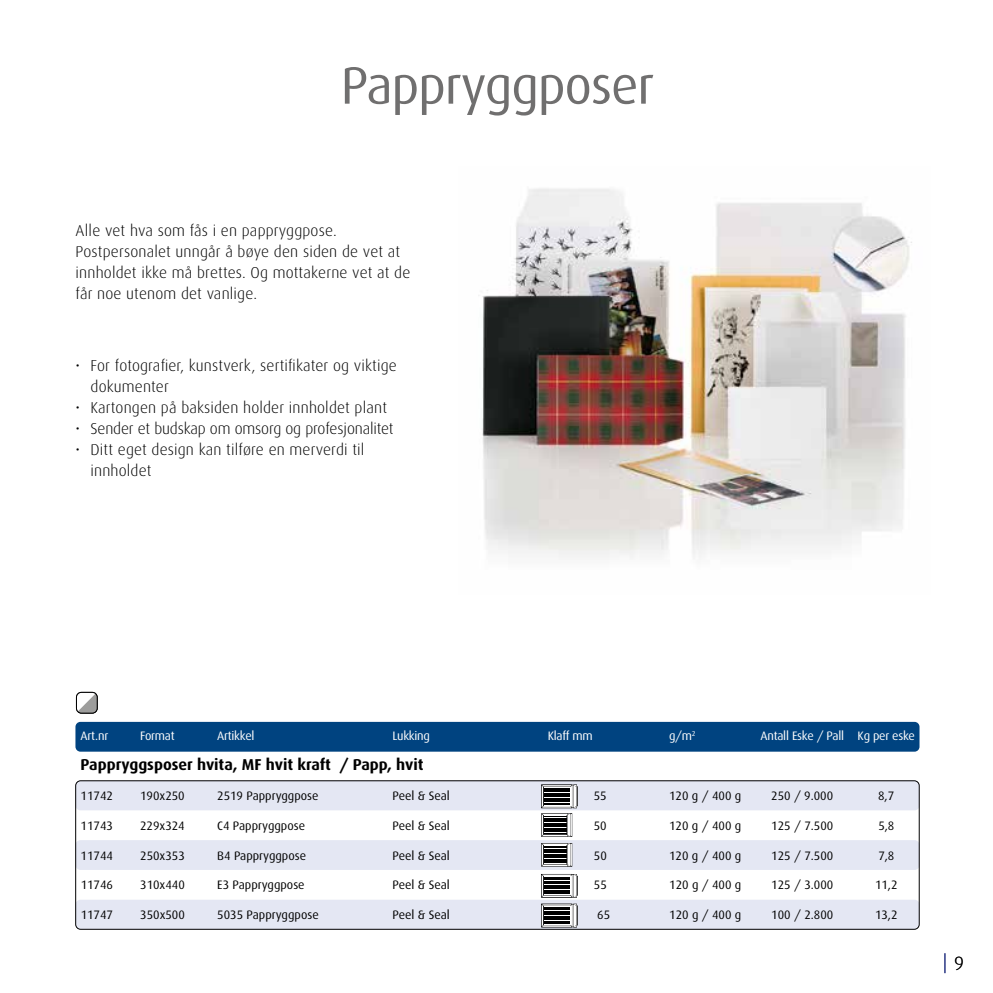
<style>
.page{position:relative;width:993px;height:993px;background:#fff}
.page>*{position:absolute;margin:0;border:0;box-sizing:border-box;transform-origin:0 0}
.t1{font:52.5px "Dax";letter-spacing:-.02em;color:#706f6f}
.t2{font:300 19.25px "Dax";color:#000}
.t3{font:300 15.75px/21px "Dax";letter-spacing:.01em;color:#000}
.t4{font:300 15.75px "Dax";letter-spacing:-.01em;color:#000}
.t5{font:700 15.75px "Dax";color:#000}
.t6{font:12.25px "Dax";color:#000}
.t7{font:12.25px "Dax";letter-spacing:-.02em;color:#fff}
</style>
<div class="page">
<img style="left:478px;top:188px;width:434px;height:370px">
<div style="left:75px;top:780px;width:844px;height:30px;background:#e4e7f3;border-radius:5px"></div>
<div style="left:75px;top:839px;width:844px;height:30px;background:#e4e7f3;border-radius:5px"></div>
<div style="left:75px;top:899px;width:844px;height:30px;background:#e4e7f3;border-radius:5px"></div>
<div style="left:75px;top:721px;width:844px;height:30px;background:#004380;border-radius:5px"></div>
<div style="left:75px;top:780px;width:844px;height:149px;border:1px solid #000;border-radius:5px"></div>
<svg style="left:944px;top:953px;width:1px;height:19px"></svg>
<svg style="left:76px;top:692px;width:21px;height:20px"></svg>
<div style="left:76px;top:692px;width:21px;height:21px;border:1px solid #000;border-radius:5px"></div>
<svg style="left:541px;top:784px;width:36px;height:23px"></svg>
<svg style="left:541px;top:874px;width:36px;height:23px"></svg>
<svg style="left:541px;top:903px;width:36px;height:23px"></svg>
<svg style="left:541px;top:813px;width:32px;height:23px"></svg>
<svg style="left:541px;top:843px;width:32px;height:23px"></svg>
<h1 class="t1" style="left:341px;top:56px;width:315px">Pappryggposer</h1>
<p class="t3" style="left:76px;top:220px;width:336px">Alle vet hva som fås i en pappryggpose.<br>Postpersonalet unngår å bøye den siden de vet at innholdet ikke må brettes. Og mottakerne vet at de får noe utenom det vanlige.</p>
<p class="t3" style="left:90px;top:355px;width:308px;text-indent:-15px">• For fotografier, kunstverk, sertifikater og viktige dokumenter</p>
<p class="t3" style="left:76px;top:397px;width:313px">• Kartongen på baksiden holder innholdet plant</p>
<p class="t4" style="left:76px;top:419px;width:319px">• Sender et budskap om omsorg og profesjonalitet</p>
<p class="t3" style="left:90px;top:439px;width:275px;text-indent:-15px">• Ditt eget design kan tilføre en merverdi til innholdet</p>
<p class="t7" style="left:81px;top:729px;width:29px">Art.nr</p>
<p class="t7" style="left:140px;top:729px;width:36px">Format</p>
<p class="t7" style="left:217px;top:729px;width:39px">Artikkel</p>
<p class="t7" style="left:392px;top:729px;width:39px">Lukking</p>
<p class="t7" style="left:547px;top:729px;width:47px">Klaff mm</p>
<p class="t7" style="left:669px;top:729px;width:28px">g/m<sup>2</sup></p>
<p class="t7" style="left:760px;top:729px;width:156px">Antall Eske / Pall Kg per eske</p>
<p class="t5" style="left:81px;top:755px;width:344px">Pappryggsposer hvita, MF hvit kraft / Papp, hvit</p>
<p class="t6" style="left:81px;top:788px;width:34px">11742</p>
<p class="t6" style="left:140px;top:788px;width:46px">190x250</p>
<p class="t6" style="left:217px;top:788px;width:103px">2519 Pappryggpose</p>
<p class="t6" style="left:392px;top:788px;width:59px">Peel &amp; Seal</p>
<p class="t6" style="left:593px;top:788px;width:14px">55</p>
<p class="t6" style="left:669px;top:788px;width:74px">120 g / 400 g</p>
<p class="t6" style="left:771px;top:788px;width:63px">250 / 9.000</p>
<p class="t6" style="left:878px;top:788px;width:17px">8,7</p>
<p class="t6" style="left:81px;top:818px;width:34px">11743</p>
<p class="t6" style="left:140px;top:818px;width:46px">229x324</p>
<p class="t6" style="left:217px;top:818px;width:89px">C4 Pappryggpose</p>
<p class="t6" style="left:392px;top:818px;width:59px">Peel &amp; Seal</p>
<p class="t6" style="left:593px;top:818px;width:14px">50</p>
<p class="t6" style="left:669px;top:818px;width:74px">120 g / 400 g</p>
<p class="t6" style="left:771px;top:818px;width:63px">125 / 7.500</p>
<p class="t6" style="left:878px;top:818px;width:17px">5,8</p>
<p class="t6" style="left:81px;top:848px;width:34px">11744</p>
<p class="t6" style="left:140px;top:848px;width:46px">250x353</p>
<p class="t6" style="left:217px;top:848px;width:90px">B4 Pappryggpose</p>
<p class="t6" style="left:392px;top:848px;width:59px">Peel &amp; Seal</p>
<p class="t6" style="left:593px;top:848px;width:14px">50</p>
<p class="t6" style="left:669px;top:848px;width:74px">120 g / 400 g</p>
<p class="t6" style="left:771px;top:848px;width:63px">125 / 7.500</p>
<p class="t6" style="left:878px;top:848px;width:17px">7,8</p>
<p class="t6" style="left:81px;top:878px;width:34px">11746</p>
<p class="t6" style="left:140px;top:878px;width:46px">310x440</p>
<p class="t6" style="left:217px;top:878px;width:89px">E3 Pappryggpose</p>
<p class="t6" style="left:392px;top:878px;width:59px">Peel &amp; Seal</p>
<p class="t6" style="left:593px;top:878px;width:14px">55</p>
<p class="t6" style="left:669px;top:878px;width:74px">120 g / 400 g</p>
<p class="t6" style="left:771px;top:878px;width:63px">125 / 3.000</p>
<p class="t6" style="left:874px;top:878px;width:24px">11,2</p>
<p class="t6" style="left:81px;top:907px;width:34px">11747</p>
<p class="t6" style="left:140px;top:907px;width:46px">350x500</p>
<p class="t6" style="left:217px;top:907px;width:103px">5035 Pappryggpose</p>
<p class="t6" style="left:392px;top:907px;width:59px">Peel &amp; Seal</p>
<p class="t6" style="left:597px;top:907px;width:14px">65</p>
<p class="t6" style="left:669px;top:907px;width:74px">120 g / 400 g</p>
<p class="t6" style="left:771px;top:907px;width:63px">100 / 2.800</p>
<p class="t6" style="left:874px;top:907px;width:24px">13,2</p>
<h2 class="t2" style="left:953px;top:952px;width:11px">9</h2>
</div>
